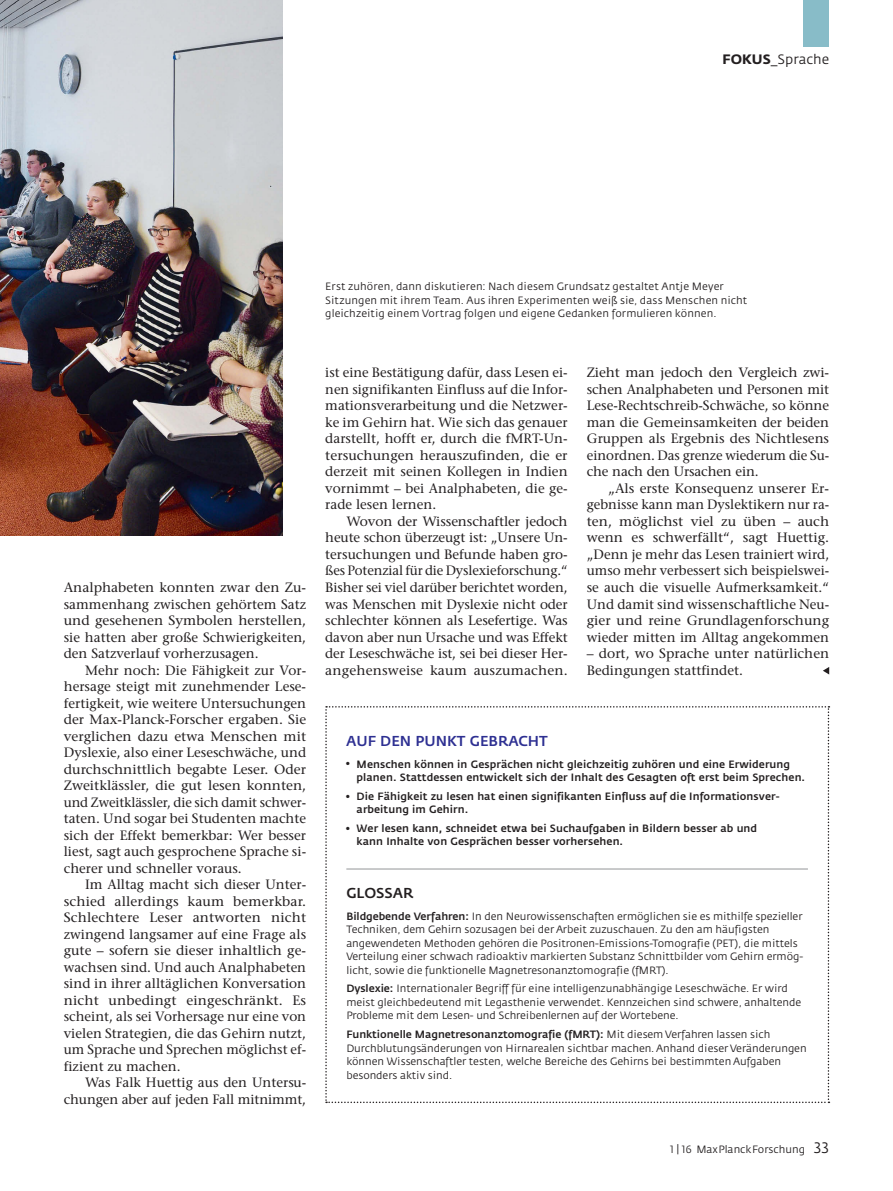
<style>
.page{position:relative;width:893px;height:1191px;background:#fff}
.page>*{position:absolute;margin:0;border:0;box-sizing:border-box;transform-origin:0 0}
.t1{font:500 14.25px "Fedra Sans";color:#2e3092}
.t2{font:500 14.25px "Fedra Sans";color:#231f20}
.t3{font:13.5px/16.5px "Stone Serif";color:#231f20}
.t4{font:13.5px "Fedra Sans";color:#231f20}
.t5{font:10.5px/13.5px "Fedra Sans";letter-spacing:-.005em;color:#231f20}
.t6{font:500 10.5px/13.5px "Fedra Sans";letter-spacing:.005em;color:#231f20}
.s1{font-weight:700}
.s2{font-weight:500}
.s3{font-family:"Fedra Sans Book SC"}
.s4{font-family:"Fedra Sans Book SC";font-size:15px}
</style>
<div class="page">
<div style="left:804px;top:0;width:25px;height:47px;background:#88bcc8"></div>
<svg style="left:325px;top:706px;width:504px;height:397px"></svg>
<hr style="left:346px;top:868px;width:462px;height:1px;background:#939598">
<svg style="left:823px;top:667px;width:6px;height:7px"></svg>
<img style="left:0;top:0;width:283px;height:535px">
<p class="t4" style="left:722px;top:54px;width:108px"><span class="s1">FOKUS</span>_Sprache</p>
<p class="t3" style="left:64px;top:580px;width:244px">Analphabeten konnten zwar den Zu-</p>
<p class="t3" style="left:64px;top:597px;width:244px">sammenhang zwischen gehörtem Satz</p>
<p class="t3" style="left:64px;top:613px;width:244px">und gesehenen Symbolen herstellen,</p>
<p class="t3" style="left:64px;top:630px;width:244px">sie hatten aber große Schwierigkeiten,</p>
<p class="t3" style="left:64px;top:646px;width:196px">den Satzverlauf vorherzusagen.</p>
<p class="t3" style="left:85px;top:663px;width:223px">Mehr noch: Die Fähigkeit zur Vor-</p>
<p class="t3" style="left:64px;top:679px;width:244px">hersage steigt mit zunehmender Lese-</p>
<p class="t3" style="left:64px;top:696px;width:244px">fertigkeit, wie weitere Untersuchungen</p>
<p class="t3" style="left:64px;top:712px;width:244px">der Max-Planck-Forscher ergaben. Sie</p>
<p class="t3" style="left:64px;top:729px;width:244px">verglichen dazu etwa Menschen mit</p>
<p class="t3" style="left:64px;top:745px;width:244px">Dyslexie, also einer Leseschwäche, und</p>
<p class="t3" style="left:64px;top:762px;width:244px">durchschnittlich begabte Leser. Oder</p>
<p class="t3" style="left:64px;top:778px;width:244px">Zweitklässler, die gut lesen konnten,</p>
<p class="t3" style="left:64px;top:795px;width:244px">und Zweitklässler, die sich damit schwer-</p>
<p class="t3" style="left:64px;top:811px;width:244px">taten. Und sogar bei Studenten machte</p>
<p class="t3" style="left:64px;top:828px;width:244px">sich der Effekt bemerkbar: Wer besser</p>
<p class="t3" style="left:64px;top:844px;width:244px">liest, sagt auch gesprochene Sprache si-</p>
<p class="t3" style="left:64px;top:861px;width:180px">cherer und schneller voraus.</p>
<p class="t3" style="left:85px;top:877px;width:223px">Im Alltag macht sich dieser Unter-</p>
<p class="t3" style="left:64px;top:894px;width:244px">schied allerdings kaum bemerkbar.</p>
<p class="t3" style="left:64px;top:910px;width:244px">Schlechtere Leser antworten nicht</p>
<p class="t3" style="left:64px;top:927px;width:244px">zwingend langsamer auf eine Frage als</p>
<p class="t3" style="left:64px;top:943px;width:244px">gute – sofern sie dieser inhaltlich ge-</p>
<p class="t3" style="left:64px;top:960px;width:244px">wachsen sind. Und auch Analphabeten</p>
<p class="t3" style="left:64px;top:976px;width:244px">sind in ihrer alltäglichen Konversation</p>
<p class="t3" style="left:64px;top:993px;width:244px">nicht unbedingt eingeschränkt. Es</p>
<p class="t3" style="left:64px;top:1009px;width:244px">scheint, als sei Vorhersage nur eine von</p>
<p class="t3" style="left:64px;top:1026px;width:244px">vielen Strategien, die das Gehirn nutzt,</p>
<p class="t3" style="left:64px;top:1042px;width:244px">um Sprache und Sprechen möglichst ef-</p>
<p class="t3" style="left:64px;top:1059px;width:118px">fizient zu machen.</p>
<p class="t3" style="left:85px;top:1075px;width:223px">Was Falk Huettig aus den Untersu-</p>
<p class="t3" style="left:64px;top:1092px;width:244px">chungen aber auf jeden Fall mitnimmt,</p>
<p class="t5" style="left:325px;top:280px;width:423px">Erst zuhören, dann diskutieren: Nach diesem Grundsatz gestaltet Antje Meyer<br>Sitzungen mit ihrem Team. Aus ihren Experimenten weiß sie, dass Menschen nicht gleichzeitig einem Vortrag folgen und eigene Gedanken formulieren können.</p>
<p class="t3" style="left:325px;top:366px;width:244px">ist eine Bestätigung dafür, dass Lesen ei-</p>
<p class="t3" style="left:325px;top:382px;width:244px">nen signifikanten Einfluss auf die Infor-</p>
<p class="t3" style="left:325px;top:399px;width:244px">mationsverarbeitung und die Netzwer-</p>
<p class="t3" style="left:325px;top:415px;width:244px">ke im Gehirn hat. Wie sich das genauer</p>
<p class="t3" style="left:325px;top:432px;width:244px">darstellt, hofft er, durch die fMRT-Un-</p>
<p class="t3" style="left:325px;top:448px;width:244px">tersuchungen herauszufinden, die er</p>
<p class="t3" style="left:325px;top:465px;width:244px">derzeit mit seinen Kollegen in Indien</p>
<p class="t3" style="left:325px;top:481px;width:244px">vornimmt – bei Analphabeten, die ge-</p>
<p class="t3" style="left:325px;top:498px;width:112px">rade lesen lernen.</p>
<p class="t3" style="left:347px;top:514px;width:223px">Wovon der Wissenschaftler jedoch</p>
<p class="t3" style="left:325px;top:531px;width:244px">heute schon überzeugt ist: „Unsere Un-</p>
<p class="t3" style="left:325px;top:547px;width:244px">tersuchungen und Befunde haben gro-</p>
<p class="t3" style="left:325px;top:564px;width:244px">ßes Potenzial für die Dyslexieforschung.“</p>
<p class="t3" style="left:325px;top:580px;width:244px">Bisher sei viel darüber berichtet worden,</p>
<p class="t3" style="left:325px;top:597px;width:244px">was Menschen mit Dyslexie nicht oder</p>
<p class="t3" style="left:325px;top:613px;width:244px">schlechter können als Lesefertige. Was</p>
<p class="t3" style="left:325px;top:630px;width:244px">davon aber nun Ursache und was Effekt</p>
<p class="t3" style="left:325px;top:646px;width:244px">der Leseschwäche ist, sei bei dieser Her-</p>
<p class="t3" style="left:325px;top:663px;width:244px">angehensweise kaum auszumachen.</p>
<p class="t3" style="left:587px;top:366px;width:244px">Zieht man jedoch den Vergleich zwi-</p>
<p class="t3" style="left:587px;top:382px;width:244px">schen Analphabeten und Personen mit</p>
<p class="t3" style="left:587px;top:399px;width:244px">Lese-Rechtschreib-Schwäche, so könne</p>
<p class="t3" style="left:587px;top:415px;width:244px">man die Gemeinsamkeiten der beiden</p>
<p class="t3" style="left:587px;top:432px;width:244px">Gruppen als Ergebnis des Nichtlesens</p>
<p class="t3" style="left:587px;top:448px;width:244px">einordnen. Das grenze wiederum die Su-</p>
<p class="t3" style="left:587px;top:465px;width:173px">che nach den Ursachen ein.</p>
<p class="t3" style="left:608px;top:481px;width:223px">„Als erste Konsequenz unserer Er-</p>
<p class="t3" style="left:587px;top:498px;width:244px">gebnisse kann man Dyslektikern nur ra-</p>
<p class="t3" style="left:587px;top:514px;width:244px">ten, möglichst viel zu üben – auch</p>
<p class="t3" style="left:587px;top:531px;width:244px">wenn es schwerfällt“, sagt Huettig.</p>
<p class="t3" style="left:587px;top:547px;width:244px">„Denn je mehr das Lesen trainiert wird,</p>
<p class="t3" style="left:587px;top:564px;width:244px">umso mehr verbessert sich beispielswei-</p>
<p class="t3" style="left:587px;top:580px;width:244px">se auch die visuelle Aufmerksamkeit.“</p>
<p class="t3" style="left:587px;top:597px;width:244px">Und damit sind wissenschaftliche Neu-</p>
<p class="t3" style="left:587px;top:613px;width:244px">gier und reine Grundlagenforschung</p>
<p class="t3" style="left:587px;top:630px;width:244px">wieder mitten im Alltag angekommen</p>
<p class="t3" style="left:587px;top:646px;width:244px">– dort, wo Sprache unter natürlichen<br>Bedingungen stattfindet.</p>
<p class="t1" style="left:346px;top:735px;width:203px">AUF DEN PUNKT GEBRACHT</p>
<p class="t6" style="left:357px;top:758px;width:450px;text-indent:-10px">● Menschen können in Gesprächen nicht gleichzeitig zuhören und eine Erwiderung planen. Stattdessen entwickelt sich der Inhalt des Gesagten oft erst beim Sprechen.</p>
<p class="t6" style="left:357px;top:790px;width:424px;text-indent:-10px">● Die Fähigkeit zu lesen hat einen signifikanten Einfluss auf die Informationsver&shy;arbeitung im Gehirn.</p>
<p class="t6" style="left:357px;top:822px;width:402px;text-indent:-10px">● Wer lesen kann, schneidet etwa bei Suchaufgaben in Bildern besser ab und kann Inhalte von Gesprächen besser vorhersehen.</p>
<p class="t2" style="left:346px;top:887px;width:69px">GLOSSAR</p>
<p class="t5" style="left:346px;top:910px;width:458px"><span class="s2">Bildgebende Verfahren:</span> In den Neurowissenschaften ermöglichen sie es mithilfe spezieller Techniken, dem Gehirn sozusagen bei der Arbeit zuzuschauen. Zu den am häufigsten angewendeten Methoden gehören die Positronen-Emissions-Tomografie (PET), die mittels Verteilung einer schwach radioaktiv markierten Substanz Schnittbilder vom Gehirn ermög&shy;licht, sowie die funktionelle Magnetresonanztomografie (fMRT).</p>
<p class="t5" style="left:346px;top:982px;width:456px"><span class="s2">Dyslexie:</span> Internationaler Begriff für eine intelligenzunabhängige Leseschwäche. Er wird meist gleichbedeutend mit Legasthenie verwendet. Kennzeichen sind schwere, anhaltende<br>Probleme mit dem Lesen- und Schreibenlernen auf der Wortebene.</p>
<p class="t5" style="left:346px;top:1028px;width:462px"><span class="s2">Funktionelle Magnetresonanztomografie (fMRT):</span> Mit diesem Verfahren lassen sich Durchblutungsänderungen von Hirnarealen sichtbar machen. Anhand dieser Veränderungen können Wissenschaftler testen, welche Bereiche des Gehirns bei bestimmten Aufgaben besonders aktiv sind.</p>
<p class="t5" style="left:670px;top:1143px;width:160px"><span class="s3">1 | 16</span> MaxPlanckForschung <span class="s4">33</span></p>
</div>
